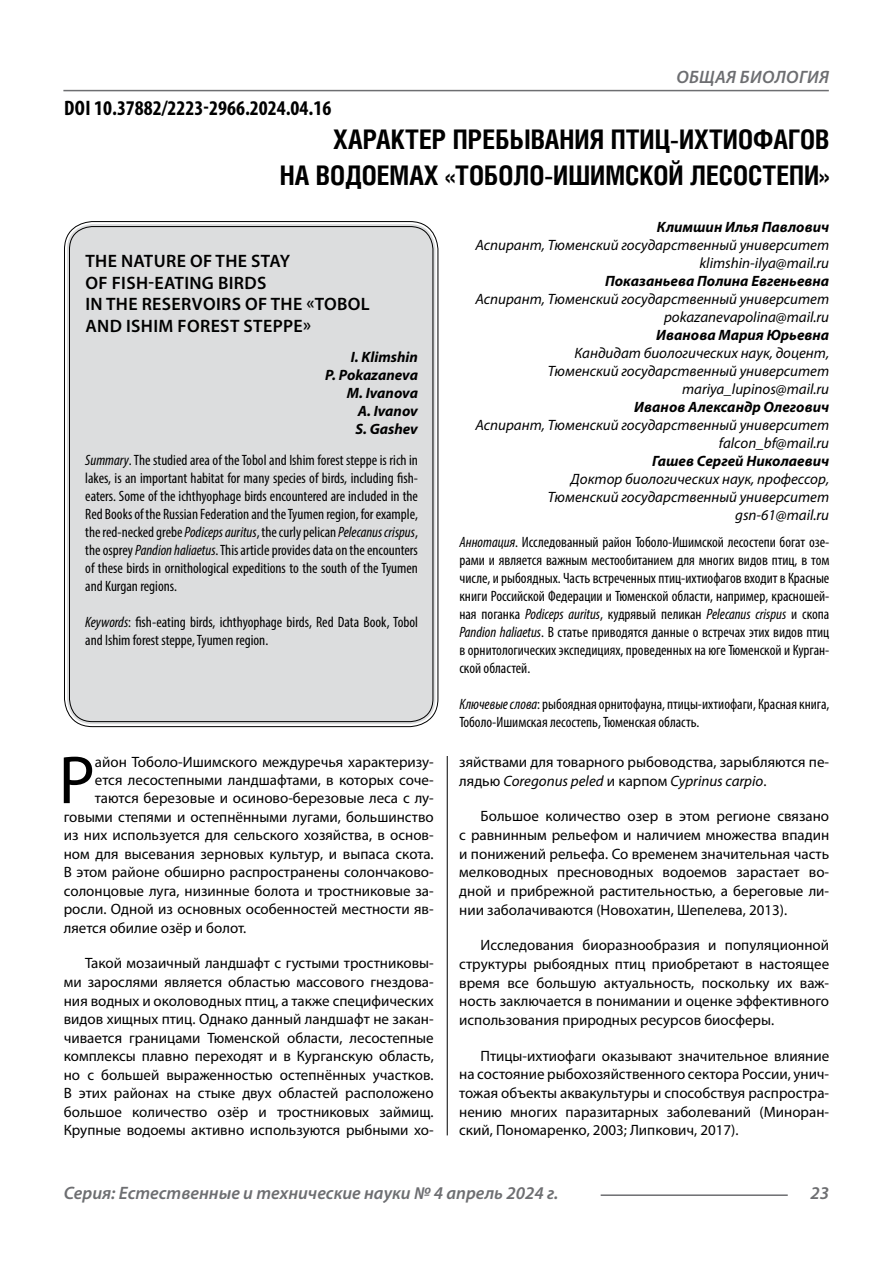
<style>
.page{position:relative;width:893px;height:1263px;background:#fff}
.page>*{position:absolute;margin:0;border:0;box-sizing:border-box;transform-origin:0 0}
.t1{font:68.4px "Myriad Pro";color:#000}
.t2{font:700 27px/36px "Helios Cond C";color:#000;text-align:right}
.t3{font:700 condensed 21px "Myriad Pro";color:#000}
.t4{font:600 18px/21.6px "Myriad Pro";letter-spacing:.02em;color:#000}
.t5{font:italic 600 18px "Myriad Pro";color:#6d6e71}
.t6{font:italic 600 18px "Myriad Pro";letter-spacing:.02em;color:#6d6e71}
.t7{font:15px/18.6px "Myriad Pro";color:#000;text-align:justify}
.t8{font:condensed 15px/18px "Myriad Pro";color:#000;text-align:justify}
.t9{font:italic 15px/18px "Myriad Pro";color:#000;text-align:right}
.t10{font:italic 700 15px/18px "Myriad Pro";color:#000;text-align:right}
.s1{font-style:italic}
</style>
<div class="page">
<hr style="left:447px;top:128px;width:1px;height:1007px;background:#000">
<hr style="left:63px;top:90px;width:766px;height:1px;background:#6d6e71">
<hr style="left:601px;top:1194px;width:187px;height:2px;background:#6d6e71">
<div style="left:442px;top:127px;width:10px;height:629px;background:#fff"></div>
<div style="left:67px;top:224px;width:368px;height:500px;background:#dcddde;border-radius:26px"></div>
<h3 class="t3" style="left:64px;top:95px;width:269px">DOI 10.37882/2223-2966.2024.04.16</h3>
<p class="t6" style="left:676px;top:66px;width:154px">Общая биология</p>
<h2 class="t2" style="left:280px;top:121px;width:551px">ХАРАКТЕР ПРЕБЫВАНИЯ ПТИЦ-ИХТИОФАГОВ<br>НА ВОДОЕМАХ «ТОБОЛО-ИШИМСКОЙ ЛЕСОСТЕПИ»</h2>
<p class="t10" style="left:657px;top:218px;width:174px">Климшин Илья Павлович</p>
<p class="t9" style="left:475px;top:236px;width:355px">Аспирант, Тюменский государственный университет klimshin-ilya@mail.ru</p>
<p class="t10" style="left:605px;top:272px;width:226px">Показаньева Полина Евгеньевна</p>
<p class="t9" style="left:475px;top:290px;width:355px">Аспирант, Тюменский государственный университет pokazanevapolina@mail.ru</p>
<p class="t10" style="left:656px;top:326px;width:174px">Иванова Мария Юрьевна</p>
<p class="t9" style="left:548px;top:344px;width:283px">Кандидат биологических наук, доцент,<br>Тюменский государственный университет mariya_lupinos@mail.ru</p>
<p class="t10" style="left:634px;top:398px;width:196px">Иванов Александр Олегович</p>
<p class="t9" style="left:475px;top:416px;width:355px">Аспирант, Тюменский государственный университет falcon_bf@mail.ru</p>
<p class="t10" style="left:652px;top:452px;width:178px">Гашев Сергей Николаевич</p>
<p class="t9" style="left:548px;top:470px;width:283px">Доктор биологических наук, профессор,<br>Тюменский государственный университет gsn-61@mail.ru</p>
<p class="t8" style="left:459px;top:533px;width:371px"><span class="s1">Аннотация</span>. Исследованный район Тоболо-Ишимской лесостепи богат озе&shy;рами и является важным местообитанием для многих видов птиц, в том числе, и рыбоядных. Часть встреченных птиц-ихтиофагов входит в Красные книги Российской Федерации и Тюменской области, например, красношей&shy;ная поганка <span class="s1">Podiceps auritus</span>, кудрявый пеликан <span class="s1">Pelecanus crispus</span> и скопа <span class="s1">Pandion haliaetus</span>. В статье приводятся данные о встречах этих видов птиц в орнитологических экспедициях, проведенных на юге Тюменской и Курган&shy;ской областей.</p>
<p class="t8" style="left:459px;top:695px;width:371px"><span class="s1">Ключевые слова</span>: рыбоядная орнитофауна, птицы-ихтиофаги, Красная книга,<br>Тоболо-Ишимская лесостепь, Тюменская область.</p>
<p class="t4" style="left:85px;top:250px;width:286px">THE NATURE OF THE STAY<br>OF FISH-EATING BIRDS<br>IN THE RESERVOIRS OF THE «TOBOL<br>AND ISHIM FOREST STEPPE»</p>
<p class="t10" style="left:325px;top:348px;width:94px">I. Klimshin<br>P. Pokazaneva<br>M. Ivanova<br>A. Ivanov<br>S. Gashev</p>
<p class="t8" style="left:85px;top:450px;width:334px"><span class="s1">Summary</span>. The studied area of the Tobol and Ishim forest steppe is rich in lakes, is an important habitat for many species of birds, including fish&shy;eaters. Some of the ichthyophage birds encountered are included in the Red Books of the Russian Federation and the Tyumen region, for example, the red-necked grebe <span class="s1">Podiceps auritus</span>, the curly pelican <span class="s1">Pelecanus crispus</span>, the osprey <span class="s1">Pandion haliaetus</span>. This article provides data on the encounters of these birds in ornithological expeditions to the south of the Tyumen and Kurgan regions.</p>
<p class="t8" style="left:85px;top:612px;width:334px"><span class="s1">Keywords</span>: fish-eating birds, ichthyophage birds, Red Data Book, Tobol and Ishim forest steppe, Tyumen region.</p>
<h1 class="t1" style="left:59px;top:738px;width:38px">Р</h1>
<p class="t7" style="left:95px;top:752px;width:340px">айон Тоболо-Ишимского междуречья характеризу-</p>
<p class="t7" style="left:95px;top:770px;width:340px">ется лесостепными ландшафтами, в которых соче-</p>
<p class="t7" style="left:95px;top:788px;width:340px">таются березовые и осиново-березовые леса с лу-</p>
<p class="t7" style="left:64px;top:807px;width:371px">говыми степями и остепнёнными лугами, большинство</p>
<p class="t7" style="left:64px;top:826px;width:371px">из них используется для сельского хозяйства, в основ-</p>
<p class="t7" style="left:64px;top:844px;width:371px">ном для высевания зерновых культур, и выпаса скота.</p>
<p class="t7" style="left:64px;top:863px;width:371px">В этом районе обширно распространены солончаково-</p>
<p class="t7" style="left:64px;top:881px;width:371px">солонцовые луга, низинные болота и тростниковые за-</p>
<p class="t7" style="left:64px;top:900px;width:371px">росли. Одной из основных особенностей местности яв-</p>
<p class="t7" style="left:64px;top:918px;width:184px">ляется обилие озёр и болот.</p>
<p class="t7" style="left:64px;top:954px;width:371px;text-indent:21px">Такой мозаичный ландшафт с густыми тростниковы&shy;ми зарослями является областью массового гнездова&shy;ния водных и околоводных птиц, а также специфических видов хищных птиц. Однако данный ландшафт не закан&shy;чивается границами Тюменской области, лесостепные комплексы плавно переходят и в Курганскую область, но с большей выраженностью остепнённых участков.<br>В этих районах на стыке двух областей расположено большое количество озёр и тростниковых займищ.<br>Крупные водоемы активно используются рыбными хо-</p>
<p class="t7" style="left:459px;top:752px;width:371px">зяйствами для товарного рыбоводства, зарыбляются пе&shy;лядью <span class="s1">Coregonus peled</span> и карпом <span class="s1">Cyprinus carpio</span>.</p>
<p class="t7" style="left:459px;top:807px;width:371px;text-indent:21px">Большое количество озер в этом регионе связано с равнинным рельефом и наличием множества впадин и понижений рельефа. Со временем значительная часть мелководных пресноводных водоемов зарастает во&shy;дной и прибрежной растительностью, а береговые ли&shy;нии заболачиваются (Новохатин, Шепелева, 2013).</p>
<p class="t7" style="left:459px;top:936px;width:371px;text-indent:21px">Исследования биоразнообразия и популяционной структуры рыбоядных птиц приобретают в настоящее время все большую актуальность, поскольку их важ&shy;ность заключается в понимании и оценке эффективного использования природных ресурсов биосферы.</p>
<p class="t7" style="left:459px;top:1046px;width:371px;text-indent:21px">Птицы-ихтиофаги оказывают значительное влияние на состояние рыбохозяйственного сектора России, унич&shy;тожая объекты аквакультуры и способствуя распростра&shy;нению многих паразитарных заболеваний (Миноран&shy;ский, Пономаренко, 2003; Липкович, 2017).</p>
<p class="t5" style="left:64px;top:1182px;width:496px">Серия: Естественные и технические науки № 4 апрель 2024 г.</p>
<p class="t5" style="left:810px;top:1182px;width:20px">23</p>
</div>
